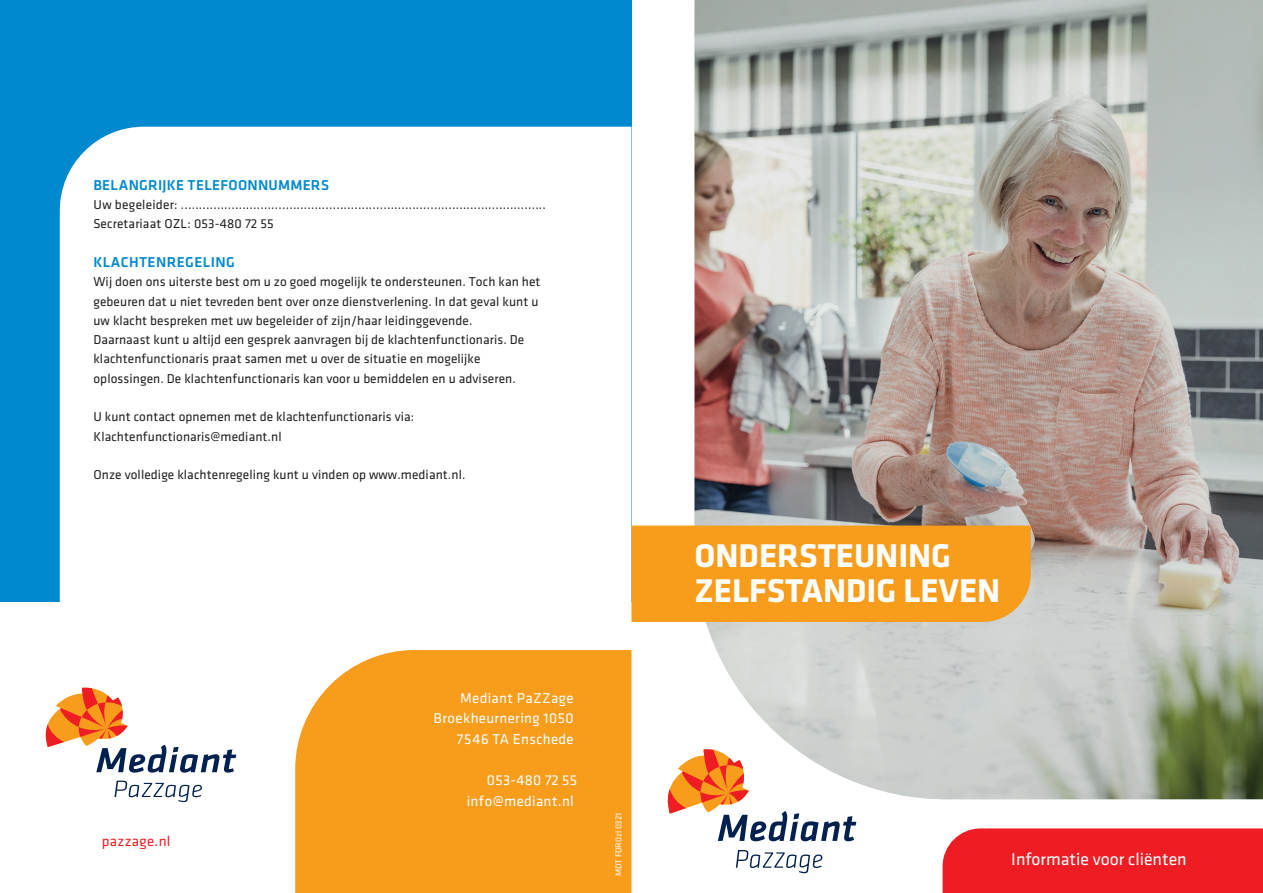
<style>
.page{position:relative;width:1263px;height:893px;background:#fff}
.page>*{position:absolute;margin:0;border:0;box-sizing:border-box;transform-origin:0 0}
.t1{font:700 34.05px/35.5px "Klavika Basic";color:#fff}
.t2{font:17.85px "Klavika Basic";color:#fff}
.t3{font:14.85px/20.7px "Klavika Basic";letter-spacing:.025em;color:#fff;text-align:right}
.t4{font:500 14.85px "Klavika Basic";letter-spacing:.025em;color:#0089cf}
.t5{font:14.85px "Klavika Basic";letter-spacing:.025em;color:#ee1d23}
.t6{font:13.35px/19.2px "Klavika Basic";letter-spacing:.01em;color:#231f20}
.t7{font:8.85px "Klavika Basic";letter-spacing:-.01em;color:#fff}
</style>
<div class="page">
<div style="left:0;top:0;width:631px;height:602px;background:#0089cf"></div>
<div style="left:60px;top:127px;width:571px;height:676px;background:#fff"></div>
<svg style="left:46px;top:688px;width:190px;height:85px"></svg>
<svg style="left:114px;top:781px;width:88px;height:21px"></svg>
<div style="left:295px;top:650px;width:336px;height:243px;background:#f89c1c"></div>
<img style="left:694px;top:0;width:569px;height:799px">
<div style="left:631px;top:526px;width:400px;height:96px;background:#f89c1c"></div>
<svg style="left:668px;top:749px;width:188px;height:92px"></svg>
<svg style="left:736px;top:850px;width:86px;height:23px"></svg>
<div style="left:942px;top:828px;width:321px;height:65px;background:#ee1d23"></div>
<p class="t4" style="left:93px;top:175px;width:237px">BELANGRIJKE TELEFOONNUMMERS</p>
<p class="t6" style="left:93px;top:195px;width:454px;line-height:18.8px">Uw begeleider: .....................................................................................................<br>Secretariaat OZL: 053-480 72 55</p>
<p class="t4" style="left:93px;top:252px;width:143px">KLACHTENREGELING</p>
<p class="t6" style="left:93px;top:272px;width:448px">Wij doen ons uiterste best om u zo goed mogelijk te ondersteunen. Toch kan het gebeuren dat u niet tevreden bent over onze dienstverlening. In dat geval kunt u uw klacht bespreken met uw begeleider of zijn/haar leidinggevende.<br>Daarnaast kunt u altijd een gesprek aanvragen bij de klachtenfunctionaris. De klachtenfunctionaris praat samen met u over de situatie en mogelijke oplossingen. De klachtenfunctionaris kan voor u bemiddelen en u adviseren.</p>
<p class="t6" style="left:93px;top:407px;width:322px">U kunt contact opnemen met de klachtenfunctionaris via:<br>Klachtenfunctionaris@mediant.nl</p>
<p class="t6" style="left:93px;top:465px;width:374px">Onze volledige klachtenregeling kunt u vinden op www.mediant.nl.</p>
<p class="t5" style="left:102px;top:831px;width:70px">pazzage.nl</p>
<p class="t3" style="left:433px;top:687px;width:142px">Mediant PaZZage<br>Broekheurnering 1050<br>7546 TA Enschede</p>
<p class="t3" style="left:467px;top:769px;width:112px">053-480 72 55 info@mediant.nl</p>
<p class="t7" style="left:613px;top:876px;width:64px;rotate:-90deg">MDT FDR0zl 0321</p>
<p class="t1" style="left:694px;top:536px;width:307px">ONDERSTEUNING<br>ZELFSTANDIG LEVEN</p>
<p class="t2" style="left:1011px;top:847px;width:177px">Informatie voor cliënten</p>
</div>
